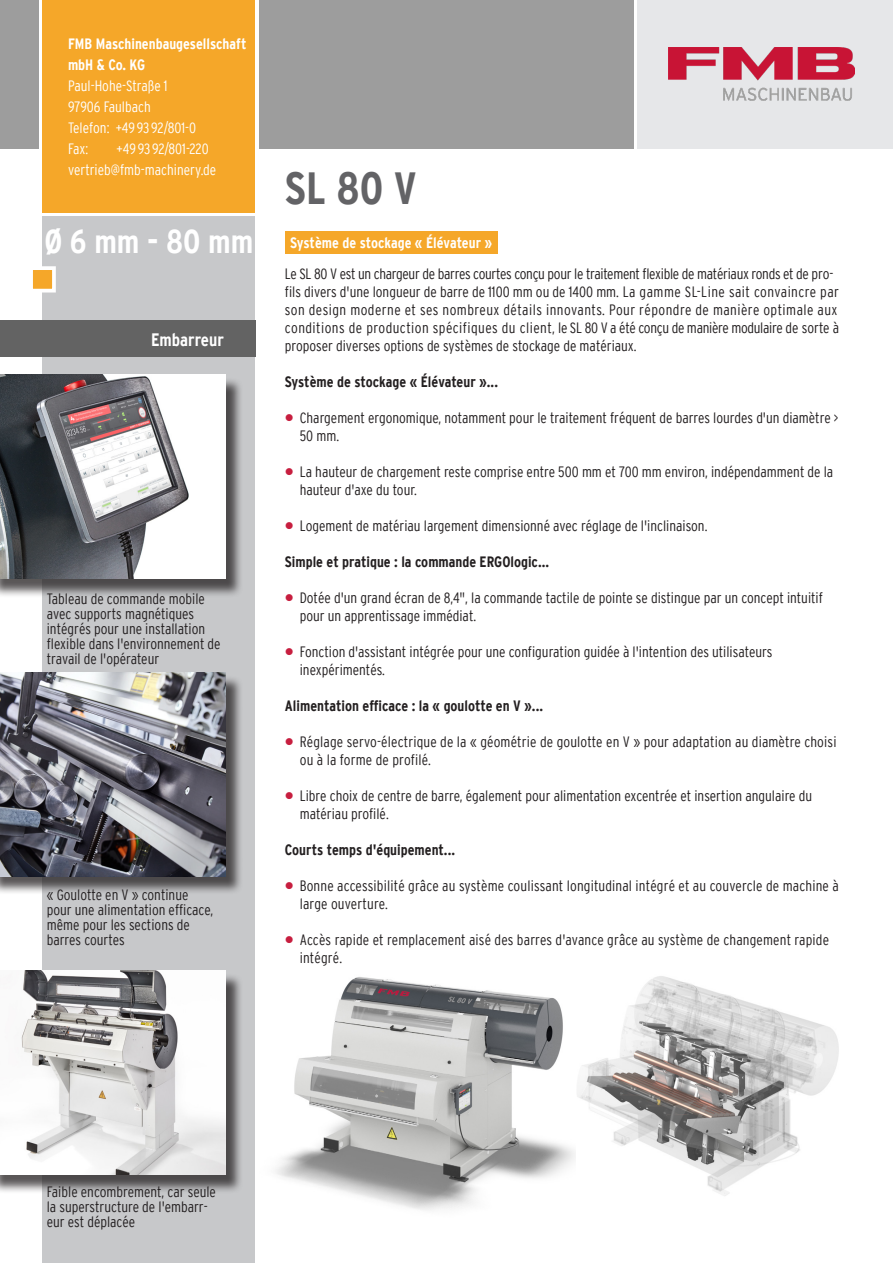
<style>
.page{position:relative;width:893px;height:1263px;background:#fff}
.page>*{position:absolute;margin:0;border:0;box-sizing:border-box;transform-origin:0 0}
.Überschrift_1{font:700 condensed 45px "Interstate";color:#636366}
.Kasten_Links_1{font:700 condensed 33px "Interstate";color:#fff}
.Kasten_Links_2{font:700 condensed 18px "Interstate";color:#fff}
.Bodytext{font:300 condensed 15px/18px "Interstate";color:#231f20}
.Bilduntertitel{font:300 condensed 15px/15px "Interstate";color:#231f20}
.Subline_schwarz{font:700 condensed 15px "Interstate";color:#231f20}
.Adresse_Text{font:300 condensed 15px "Interstate";color:#fff}
.Bodytext-2{font:700 condensed 15px "Interstate";color:#231f20}
.Adresse_Überschrift{font:700 condensed 15px "Interstate";color:#fff}
.Subline_weiß{font:700 condensed 15px "Interstate";color:#fff}
</style>
<div class="page">
<div style="left:638px;top:0;width:255px;height:149px;background:#e6e7e9"></div>
<div style="left:259px;top:0;width:375px;height:149px;background:#9d9d9d"></div>
<div style="left:43px;top:0;width:212px;height:213px;background:#f5a729"></div>
<div style="left:0;top:0;width:38px;height:149px;background:#9d9d9d"></div>
<div style="left:43px;top:217px;width:212px;height:1046px;background:#c7c8ca"></div>
<div style="left:0;top:321px;width:255px;height:36px;background:#636363"></div>
<div style="left:0;top:377px;width:243px;height:220px;background:#231f20;opacity:.75"></div>
<img style="left:0;top:375px;width:225px;height:204px">
<div style="left:0;top:675px;width:243px;height:220px;background:#231f20;opacity:.75"></div>
<img style="left:0;top:672px;width:225px;height:205px">
<div style="left:0;top:973px;width:243px;height:220px;background:#231f20;opacity:.75"></div>
<img style="left:0;top:971px;width:225px;height:204px">
<div style="left:29px;top:266px;width:27px;height:26px;background:#f5a729;border:4px solid #fff"></div>
<img style="left:668px;top:47px;width:187px;height:53px">
<img style="left:577px;top:976px;width:262px;height:220px">
<img style="left:275px;top:977px;width:300px;height:233px">
<div style="left:285px;top:231px;width:212px;height:23px;background:#f5a729"></div>
<p class="Adresse_Überschrift" style="left:68px;top:35px;width:180px">FMB Maschinenbaugesellschaft</p>
<p class="Adresse_Überschrift" style="left:68px;top:56px;width:79px">mbH &amp; Co. KG</p>
<p class="Adresse_Text" style="left:68px;top:77px;width:101px">Paul-Hohe-Straße 1</p>
<p class="Adresse_Text" style="left:68px;top:98px;width:84px">97906 Faulbach</p>
<p class="Adresse_Text" style="left:68px;top:119px;width:130px">Telefon: +49 93 92/801-0</p>
<p class="Adresse_Text" style="left:68px;top:140px;width:22px">Fax:</p>
<p class="Adresse_Text" style="left:117px;top:140px;width:94px">+49 93 92/801-220</p>
<p class="Adresse_Text" style="left:68px;top:161px;width:150px">vertrieb@fmb-machinery.de</p>
<p class="Kasten_Links_1" style="left:44px;top:223px;width:210px">Ø 6 mm - 80 mm</p>
<p class="Kasten_Links_2" style="left:151px;top:329px;width:74px">Embarreur</p>
<p class="Bodytext" style="left:47px;top:591px;width:175px;line-height:15px">Tableau de commande mobile avec supports magnétiques intégrés pour une installation flexible dans l'environnement de travail de l'opérateur</p>
<p class="Bilduntertitel" style="left:47px;top:886px;width:168px">« Goulotte en V » continue pour une alimentation efficace, même pour les sections de barres courtes</p>
<p class="Überschrift_1" style="left:285px;top:163px;width:133px">SL 80 V</p>
<p class="Subline_weiß" style="left:290px;top:234px;width:204px">Système de stockage « Élévateur »</p>
<p class="Bodytext" style="left:285px;top:264px;width:556px">Le SL 80 V est un chargeur de barres courtes conçu pour le traitement flexible de matériaux ronds et de pro&shy;fils divers d'une longueur de barre de 1100 mm ou de 1400 mm. La gamme SL-Line sait convaincre par son design moderne et ses nombreux détails innovants. Pour répondre de manière optimale aux conditions de production spécifiques du client, le SL 80 V a été conçu de manière modulaire de sorte à proposer diverses options de systèmes de stockage de matériaux.</p>
<p class="Subline_schwarz" style="left:285px;top:373px;width:215px">Système de stockage « Élévateur »...</p>
<p class="Bodytext" style="left:300px;top:408px;width:540px">Chargement ergonomique, notamment pour le traitement fréquent de barres lourdes d'un diamètre &gt;<br>50 mm.</p>
<p class="Bodytext" style="left:300px;top:462px;width:535px">La hauteur de chargement reste comprise entre 500 mm et 700 mm environ, indépendamment de la hauteur d'axe du tour.</p>
<p class="Bodytext" style="left:300px;top:516px;width:409px">Logement de matériau largement dimensionné avec réglage de l'inclinaison.</p>
<p class="Bodytext-2" style="left:285px;top:553px;width:266px">Simple et pratique : la commande ERGOlogic...</p>
<p class="Bodytext" style="left:300px;top:588px;width:525px">Dotée d'un grand écran de 8,4", la commande tactile de pointe se distingue par un concept intuitif pour un apprentissage immédiat.</p>
<p class="Bodytext" style="left:300px;top:642px;width:474px">Fonction d'assistant intégrée pour une configuration guidée à l'intention des utilisateurs inexpérimentés.</p>
<p class="Subline_schwarz" style="left:285px;top:697px;width:260px">Alimentation efficace : la « goulotte en V »...</p>
<p class="Bodytext" style="left:300px;top:732px;width:538px">Réglage servo-électrique de la « géométrie de goulotte en V » pour adaptation au diamètre choisi ou à la forme de profilé.</p>
<p class="Bodytext" style="left:300px;top:786px;width:514px">Libre choix de centre de barre, également pour alimentation excentrée et insertion angulaire du matériau profilé.</p>
<p class="Subline_schwarz" style="left:285px;top:841px;width:172px">Courts temps d'équipement...</p>
<p class="Bodytext" style="left:300px;top:876px;width:540px">Bonne accessibilité grâce au système coulissant longitudinal intégré et au couvercle de machine à large ouverture.</p>
<p class="Bodytext" style="left:300px;top:930px;width:531px">Accès rapide et remplacement aisé des barres d'avance grâce au système de changement rapide intégré.</p>
<p class="Bilduntertitel" style="left:47px;top:1184px;width:171px">Faible encombrement, car seule la superstructure de l'embarr&shy;eur est déplacée</p>
</div>
